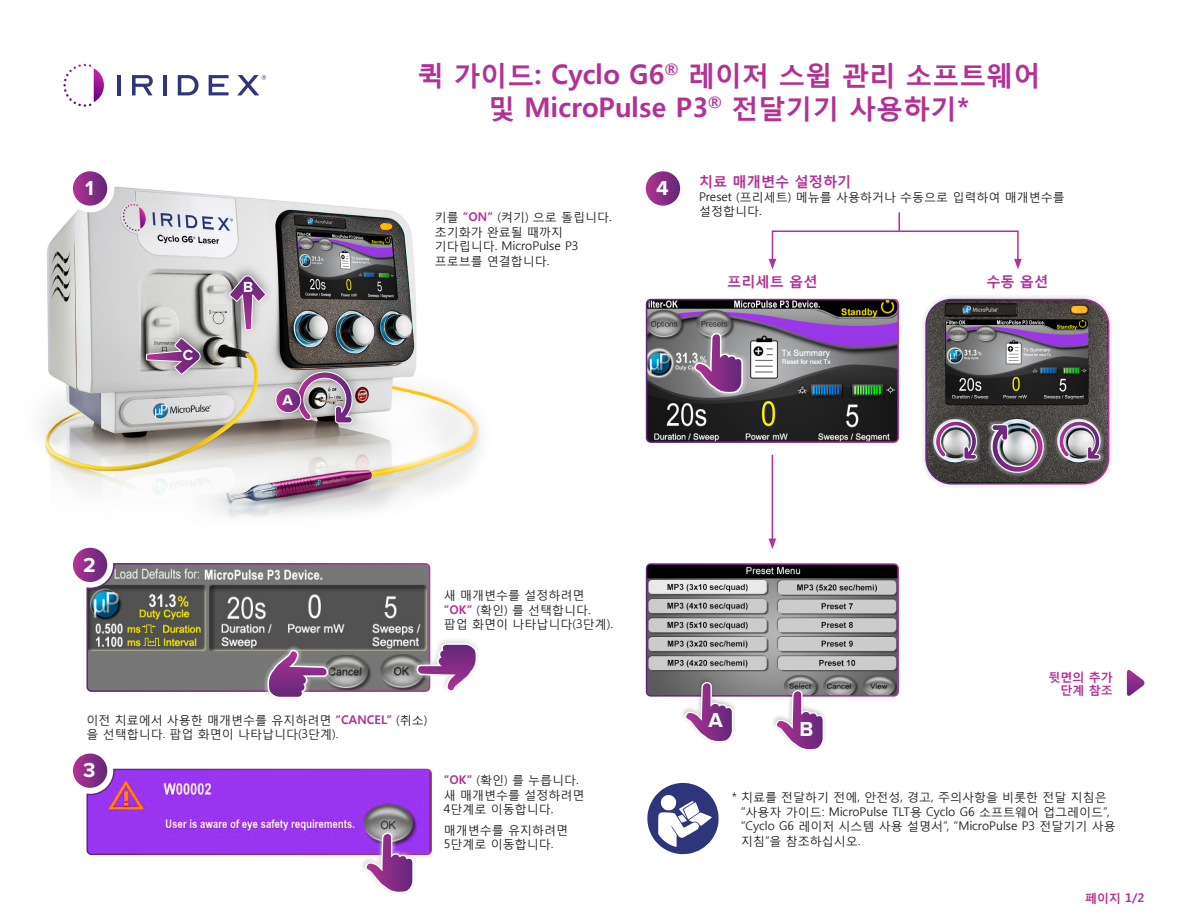
<style>
.page{position:relative;width:1188px;height:918px;background:#fff}
.page>*{position:absolute;margin:0;border:0;box-sizing:border-box;transform-origin:0 0}
.t1{font:700 27px/32.4px "Malgun Gothic";color:#b23294;text-align:center}
.num{font:700 21px "Proxima Nova";color:#fff}
.num2{font:700 15.15px "Proxima Nova";color:#fff}
.heading2{font:700 14.25px "Malgun Gothic";color:#b23294}
.heading1{font:700 14.25px "Malgun Gothic";color:#b23294}
.base{font:12px/14.4px "Malgun Gothic";color:#231f20}
.base_space{font:12px/14.4px "Malgun Gothic";color:#231f20}
.t2{font:700 12px/13.5px "Malgun Gothic";color:#b23294;text-align:right}
.s1{font-weight:700;color:#b23294}
</style>
<div class="page">
<hr style="left:772px;top:455px;width:1px;height:86px;background:#b23294">
<svg style="left:769px;top:539px;width:7px;height:10px"></svg>
<hr style="left:117px;top:75px;width:4px;height:20px;background:#2f357a">
<svg style="left:132px;top:75px;width:21px;height:20px"></svg>
<hr style="left:163px;top:75px;width:4px;height:20px;background:#2f357a">
<svg style="left:178px;top:75px;width:21px;height:20px"></svg>
<svg style="left:209px;top:75px;width:20px;height:20px"></svg>
<svg style="left:63px;top:64px;width:41px;height:43px"></svg>
<svg style="left:237px;top:75px;width:29px;height:20px"></svg>
<svg style="left:1127px;top:670px;width:18px;height:26px"></svg>
<img style="left:41px;top:186px;width:440px;height:333px">
<div style="left:284px;top:358px;width:78px;height:74px;background:#231f20;opacity:.5"></div>
<svg style="left:296px;top:369px;width:58px;height:75px;background:#9a8c94"></svg>
<div style="left:272px;top:384px;width:37px;height:37px;background:#231f20;opacity:.25"></div>
<svg style="left:276px;top:388px;width:25px;height:25px"></svg>
<div style="left:275px;top:387px;width:26px;height:26px;border:1px solid #fff;border-radius:50%"></div>
<div style="left:217px;top:262px;width:57px;height:76px;background:#231f20;opacity:.5"></div>
<svg style="left:228px;top:275px;width:39px;height:56px;background:#ac92ad"></svg>
<div style="left:134px;top:324px;width:76px;height:58px;background:#231f20;opacity:.5"></div>
<svg style="left:145px;top:337px;width:56px;height:39px;background:#a58aa4"></svg>
<svg style="left:646px;top:171px;width:34px;height:35px"></svg>
<div style="left:646px;top:299px;width:253px;height:144px;border:2px solid #fff;border-radius:4px"></div>
<img style="left:649px;top:566px;width:247px;height:128px">
<div style="left:646px;top:563px;width:253px;height:134px;border:2px solid #fff;border-radius:4px"></div>
<div style="left:680px;top:676px;width:57px;height:69px;background:#231f20;opacity:.25"></div>
<svg style="left:684px;top:681px;width:50px;height:62px"></svg>
<div style="left:770px;top:684px;width:58px;height:69px;background:#231f20;opacity:.25"></div>
<svg style="left:775px;top:689px;width:50px;height:62px"></svg>
<div style="left:67px;top:165px;width:47px;height:47px;background:#fff;border-radius:50%"></div>
<svg style="left:73px;top:171px;width:34px;height:35px"></svg>
<div style="left:772px;top:230px;width:247px;height:32px;border:2px solid #b23294"></div>
<svg style="left:769px;top:259px;width:7px;height:10px"></svg>
<svg style="left:1014px;top:259px;width:8px;height:10px"></svg>
<svg style="left:898px;top:212px;width:2px;height:19px"></svg>
<svg style="left:647px;top:783px;width:72px;height:71px"></svg>
<svg style="left:647px;top:300px;width:251px;height:142px;background:#5f5665"></svg>
<svg style="left:73px;top:548px;width:34px;height:34px"></svg>
<div style="left:73px;top:754px;width:34px;height:34px;background:linear-gradient(to right,#b23795,#64277a);border-radius:17px"></div>
<svg style="left:87px;top:564px;width:391px;height:133px;background:#847e81"></svg>
<svg style="left:86px;top:768px;width:346px;height:124px"></svg>
<div style="left:922px;top:295px;width:191px;height:193px;background:#231f20;opacity:.18"></div>
<img style="left:926px;top:300px;width:183px;height:184px">
<div style="left:925px;top:299px;width:184px;height:186px;border:2px solid #fff;border-radius:26px"></div>
<div style="left:981px;top:413px;width:71px;height:67px;background:#231f20;opacity:.25"></div>
<div style="left:988px;top:420px;width:60px;height:57px;background:#fff;opacity:.75"></div>
<svg style="left:990px;top:415px;width:54px;height:61px;background:#908192"></svg>
<div style="left:1049px;top:410px;width:59px;height:57px;background:#231f20;opacity:.25"></div>
<div style="left:1055px;top:417px;width:50px;height:46px;background:#fff;opacity:.75"></div>
<svg style="left:1058px;top:419px;width:44px;height:48px;background:#998a9a"></svg>
<div style="left:925px;top:410px;width:60px;height:57px;background:#231f20;opacity:.25"></div>
<div style="left:931px;top:417px;width:50px;height:46px;background:#fff;opacity:.75"></div>
<svg style="left:935px;top:419px;width:43px;height:48px;background:#968797"></svg>
<p class="num" style="left:85px;top:179px;width:10px">1</p>
<p class="num" style="left:83px;top:555px;width:14px">2</p>
<p class="num2" style="left:183px;top:348px;width:12px">C</p>
<p class="num2" style="left:243px;top:280px;width:12px">B</p>
<p class="num2" style="left:282px;top:393px;width:12px">A</p>
<p class="t1" style="left:417px;top:59px;width:625px">퀵 가이드: Cyclo G6<sup>®</sup> 레이저 스윕 관리 소프트웨어 및 MicroPulse P3<sup>®</sup> 전달기기 사용하기*</p>
<p class="base" style="left:435px;top:210px;width:179px">키를 <span class="s1">“ON“</span> (켜기) 으로 돌립니다.</p>
<p class="base" style="left:435px;top:225px;width:145px">초기화가 완료될 때까지 기다립니다. MicroPulse P3 프로브를 연결합니다.</p>
<p class="num" style="left:656px;top:179px;width:14px">4</p>
<p class="heading1" style="left:699px;top:173px;width:154px">치료 매개변수 설정하기</p>
<p class="base" style="left:699px;top:190px;width:367px">Preset (프리세트) 메뉴를 사용하거나 수동으로 입력하여 매개변수를 설정합니다.</p>
<p class="heading2" style="left:727px;top:273px;width:92px">프리세트 옵션</p>
<p class="heading2" style="left:986px;top:273px;width:64px">수동 옵션</p>
<p class="base" style="left:444px;top:588px;width:171px">새 매개변수를 설정하려면 <span class="s1">“OK“</span> (확인) 를 선택합니다. 팝업 화면이 나타납니다(3단계).</p>
<p class="t2" style="left:1048px;top:670px;width:66px">뒷면의 추가 단계 참조</p>
<p class="base" style="left:86px;top:713px;width:343px">이전 치료에서 사용한 매개변수를 유지하려면 <span class="s1">“CANCEL“</span> (취소) 을 선택합니다. 팝업 화면이 나타납니다(3단계).</p>
<p class="num" style="left:83px;top:761px;width:14px">3</p>
<p class="base" style="left:444px;top:773px;width:136px"><span class="s1">“OK“</span> (확인) 를 누릅니다.</p>
<p class="base_space" style="left:444px;top:787px;width:142px">새 매개변수를 설정하려면<br>4단계로 이동합니다.</p>
<p class="base" style="left:444px;top:823px;width:126px">매개변수를 유지하려면<br>5단계로 이동합니다.</p>
<p class="num" style="left:708px;top:711px;width:16px">A</p>
<p class="num" style="left:799px;top:719px;width:15px">B</p>
<p class="base" style="left:741px;top:790px;width:376px;text-indent:-9px">* 치료를 전달하기 전에, 안전성, 경고, 주의사항을 비롯한 전달 지침은 “사용자 가이드: MicroPulse TLT용 Cyclo G6 소프트웨어 업그레이드”, “Cyclo G6 레이저 시스템 사용 설명서”, “MicroPulse P3 전달기기 사용 지침”을 참조하십시오.</p>
<p class="t2" style="left:1085px;top:891px;width:61px">페이지 1/2</p>
</div>
